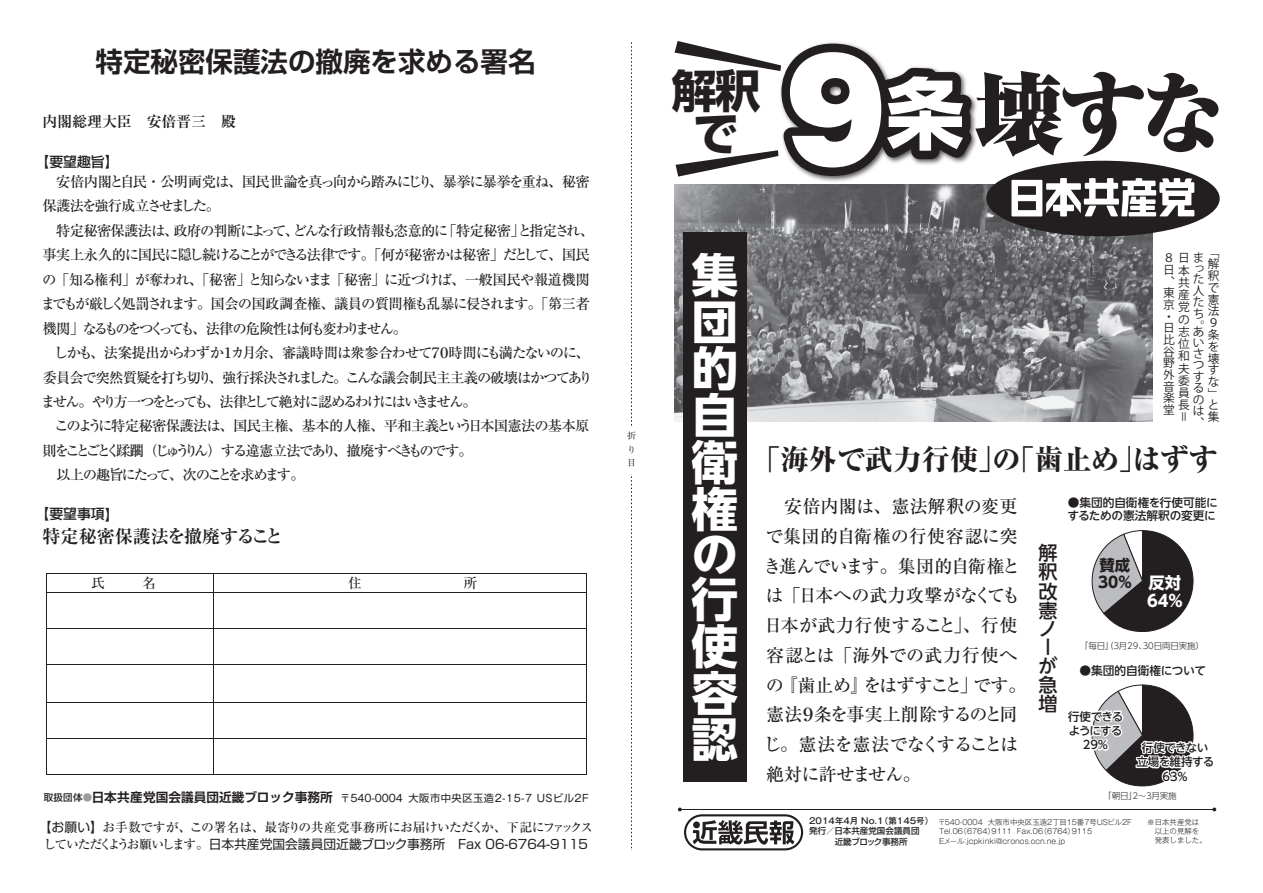
<style>
.page{position:relative;width:1263px;height:893px;background:#fff}
.page>*{position:absolute;margin:0;border:0;box-sizing:border-box;transform-origin:0 0}
.t1{font:900 87.6px "Ryumin Pr 5";color:#231f20}
.t2{font:700 46.8px/46.5px "UD Shin Go NT Pro";color:#fff;text-align:justify}
.t3{font:700 45.3px/43.7px "Shin Go Pr 5";color:#231f20;text-align:center}
.t4{font:800 28.65px "Ryumin Pr 5";color:#231f20}
.t5{font:700 27.45px "Shin Go Pr 5 De";color:#231f20}
.t6{font:500 19.2px/18.8px "UD Shin Go NT Pro";color:#231f20}
.t7{font:500 18px/29.7px "Ryumin Pr 5";letter-spacing:-.025em;color:#231f20}
.t8{font:700 18px "Ryumin Pr 5";color:#231f20}
.t9{font:700 16.35px/18.3px "UD Shin Go NT Pro";color:#fff}
.t10{font:700 15.3px/17.2px "UD Shin Go NT Pro";color:#231f20}
.t11{font:700 14.85px "Ryumin Pr 5";color:#231f20}
.t12{font:500 14.4px/24.5px "Ryumin Pr 5";letter-spacing:-.095em;color:#231f20}
.t13{font:500 13.8px "Shin Go Pr 5";letter-spacing:-.005em;color:#231f20}
.t14{font:500 13.5px "Ryumin Pr 5";color:#231f20}
.t15{font:12.75px "Shin Go Pr 5";color:#231f20}
.t16{font:500 12.75px "Ryumin Pr 5";letter-spacing:-.03em;color:#231f20}
.t17{font:700 12.6px "Shin Go Pro De";color:#231f20}
.t18{font:11.7px/11.7px "Koz Go Pro";color:#231f20}
.t19{font:500 11.7px/13.2px "UD Shin Go NT Pro";letter-spacing:-.01em;color:#231f20}
.t20{font:500 11.55px/14.4px "UD Shin Go NT Pro";letter-spacing:-.055em;color:#231f20;text-align:center}
.t21{font:9px/13.5px "Ryumin Pr 5";color:#231f20}
.t22{font:300 8.55px "UD Shin Go NT Pro";letter-spacing:-.02em;color:#231f20}
.t23{font:500 8.55px/10.6px "Shin Go Pr 5";color:#231f20}
.t24{font:500 8.55px "Gothic MB101 Pr 5";color:#231f20}
.t25{font:300 7.5px/9.6px "Gothic MB101 Pr 5";color:#231f20}
.s1{font-family:"Gothic MB101 Pr 5";font-size:133.5px;color:#fff}
.s2{font-family:"UD Shin Go NT Pro";font-weight:700;font-size:77.4px;color:#fff}
.s3{font-family:"Shin Go Pro";font-weight:500;font-size:9.45px}
.s4{font-family:"Shin Go Pro";font-weight:500;font-size:9.45px;color:#9b9ca0}
.s5{font-family:"Shin Go Pro";font-weight:400;font-size:10.2px}
.s6{font-family:"Gothic MB101 Pr 5";font-weight:400;font-size:10.2px}
.s7{font-family:"Shin Go Pr 5";font-weight:400}
.s8{font-family:"Ryumin Pr 5";font-weight:500}
</style>
<div class="page">
<img style="left:674px;top:185px;width:478px;height:237px">
<div style="left:683px;top:233px;width:64px;height:549px;background:#231f20"></div>
<svg style="left:693px;top:820px;width:101px;height:25px"></svg>
<div style="left:684px;top:814px;width:119px;height:36px;border:2px solid #231f20;border-radius:17px"></div>
<hr style="left:680px;top:809px;width:534px;height:1px;background:#231f20">
<svg style="left:1212px;top:807px;width:4px;height:4px"></svg>
<svg style="left:678px;top:807px;width:4px;height:4px"></svg>
<svg style="left:631px;top:42px;width:1px;height:809px"></svg>
<div style="left:626px;top:426px;width:11px;height:48px;background:#fff"></div>
<div style="left:986px;top:161px;width:234px;height:75px;background:#231f20;border-radius:50%"></div>
<hr style="left:47px;top:574px;width:166px;height:1px;background:#231f20">
<hr style="left:214px;top:574px;width:372px;height:1px;background:#231f20">
<svg style="left:46px;top:574px;width:1px;height:19px"></svg>
<hr style="left:47px;top:592px;width:166px;height:1px;background:#231f20">
<svg style="left:213px;top:574px;width:1px;height:19px"></svg>
<hr style="left:214px;top:592px;width:372px;height:1px;background:#231f20">
<svg style="left:586px;top:574px;width:1px;height:19px"></svg>
<hr style="left:46px;top:593px;width:1px;height:35px;background:#231f20">
<hr style="left:213px;top:593px;width:1px;height:35px;background:#231f20">
<hr style="left:586px;top:593px;width:1px;height:35px;background:#231f20">
<hr style="left:47px;top:628px;width:166px;height:1px;background:#231f20">
<hr style="left:214px;top:628px;width:372px;height:1px;background:#231f20">
<hr style="left:46px;top:629px;width:1px;height:36px;background:#231f20">
<hr style="left:213px;top:629px;width:1px;height:36px;background:#231f20">
<hr style="left:586px;top:629px;width:1px;height:36px;background:#231f20">
<hr style="left:47px;top:665px;width:166px;height:1px;background:#231f20">
<hr style="left:214px;top:665px;width:372px;height:1px;background:#231f20">
<hr style="left:46px;top:665px;width:1px;height:37px;background:#231f20">
<hr style="left:213px;top:665px;width:1px;height:37px;background:#231f20">
<hr style="left:586px;top:665px;width:1px;height:37px;background:#231f20">
<hr style="left:47px;top:702px;width:166px;height:1px;background:#231f20">
<hr style="left:214px;top:702px;width:372px;height:1px;background:#231f20">
<hr style="left:46px;top:702px;width:1px;height:36px;background:#231f20">
<hr style="left:213px;top:702px;width:1px;height:36px;background:#231f20">
<hr style="left:586px;top:702px;width:1px;height:36px;background:#231f20">
<hr style="left:47px;top:738px;width:166px;height:1px;background:#231f20">
<hr style="left:214px;top:738px;width:372px;height:1px;background:#231f20">
<hr style="left:46px;top:739px;width:1px;height:35px;background:#231f20">
<hr style="left:47px;top:774px;width:166px;height:1px;background:#231f20">
<hr style="left:213px;top:739px;width:1px;height:35px;background:#231f20">
<hr style="left:214px;top:774px;width:372px;height:1px;background:#231f20">
<hr style="left:586px;top:739px;width:1px;height:35px;background:#231f20">
<img style="left:764px;top:184px;width:225px;height:34px">
<svg style="left:675px;top:41px;width:311px;height:144px"></svg>
<svg style="left:1091px;top:530px;width:103px;height:102px"></svg>
<svg style="left:1091px;top:684px;width:103px;height:103px"></svg>
<svg style="left:1011px;top:178px;width:183px;height:38px"></svg>
<h3 class="t5" style="left:96px;top:40px;width:441px">特定秘密保護法の撤廃を求める署名</h3>
<h1 class="t1" style="left:769px;top:44px;width:459px"><span class="s1">９</span><span class="s2">条</span>壊すな</h1>
<h3 class="t3" style="left:672px;top:66px;width:90px">解釈で</h3>
<p class="t11" style="left:43px;top:109px;width:195px">内閣総理大臣　安倍晋三　殿</p>
<p class="t13" style="left:36px;top:150px;width:84px">【要望趣旨】</p>
<p class="t12" style="left:41px;top:168px;width:555px">　安倍内閣と自民・公明両党は、国民世論を真っ向から踏みにじり、暴挙に暴挙を重ね、秘密保護法を強行成立させました。<br>　特定秘密保護法は、政府の判断によって、どんな行政情報も恣意的に「特定秘密」と指定され、事実上永久的に国民に隠し続けることができる法律です。「何が秘密かは秘密」だとして、国民の「知る権利」が奪われ、「秘密」と知らないまま「秘密」に近づけば、一般国民や報道機関までもが厳しく処罰されます。国会の国政調査権、議員の質問権も乱暴に侵されます。「第三者機関」なるものをつくっても、法律の危険性は何も変わりません。<br>　しかも、法案提出からわずか１カ月余、審議時間は衆参合わせて７０時間にも満たないのに、委員会で突然質疑を打ち切り、強行採決されました。こんな議会制民主主義の破壊はかつてありません。やり方一つをとっても、法律として絶対に認めるわけにはいきません。<br>　このように特定秘密保護法は、国民主権、基本的人権、平和主義という日本国憲法の基本原則をことごとく蹂躙（じゅうりん）する違憲立法であり、撤廃すべきものです。<br>　以上の趣旨にたって、次のことを求めます。</p>
<p class="t13" style="left:36px;top:503px;width:84px">【要望事項】</p>
<p class="t8" style="left:43px;top:522px;width:242px">特定秘密保護法を撤廃すること</p>
<p class="t14" style="left:91px;top:572px;width:15px">氏</p>
<p class="t14" style="left:143px;top:572px;width:15px">名</p>
<p class="t14" style="left:348px;top:572px;width:15px">住</p>
<p class="t14" style="left:464px;top:572px;width:15px">所</p>
<p class="t21" style="left:627px;top:429px;width:10px">折り目</p>
<p class="t17" style="left:44px;top:787px;width:546px"><span class="s3">取扱団体</span><span class="s4">●</span>日本共産党国会議員団近畿ブロック事務所 <span class="s5">〒</span><span class="s6">540-0004</span> <span class="s5">大阪市中央区玉造</span><span class="s6">2-15-7 US</span><span class="s5">ビル</span><span class="s6">2</span><span class="s5">F</span></p>
<p class="t16" style="left:39px;top:817px;width:556px"><span class="s7">【お願い】</span>お手数ですが、この署名は、最寄りの共産党事務所にお届けいただくか、下記にファックス</p>
<p class="t15" style="left:43px;top:834px;width:548px"><span class="s8">していただくようお願いします。</span>日本共産党国会議員団近畿ブロック事務所　Fax ０６-６７６４-９１１５</p>
<h2 class="t2" style="left:691px;top:251px;width:48px">集団的自衛権の行使容認</h2>
<p class="t18" style="left:1178px;top:246px;width:27px;line-height:24.5px">日ま共</p>
<p class="t18" style="left:1178px;top:289px;width:27px;line-height:12.1px">産<br>党<br>の<br>志あ位い和<br>夫<br>委<br>員<br>長<br>＝</p>
<p class="t18" style="left:1163px;top:253px;width:28px">８<br>日本、<br>東<br>京<br>・<br>日<br>比<br>谷<br>野<br>外<br>音<br>楽<br>堂</p>
<p class="t18" style="left:1208px;top:247px;width:13px">「解釈で憲法<br>９条を壊すな」と集</p>
<p class="t18" style="left:1193px;top:264px;width:12px;line-height:10.1px">った</p>
<p class="t18" style="left:1193px;top:285px;width:13px;text-align:justify">人たち。</p>
<p class="t18" style="left:1193px;top:349px;width:13px;text-align:justify">さつするのは、</p>
<h3 class="t4" style="left:752px;top:436px;width:467px">「海外で武力行使」の「歯止め」はずす</h3>
<p class="t7" style="left:763px;top:490px;width:265px">　安倍内閣は、憲法解釈の変更で集団的自衛権の行使容認に突き進んでいます。集団的自衛権とは「日本への武力攻撃がなくても日本が武力行使すること」、行使容認とは「海外での武力行使への『歯止め』をはずすこと」です。憲法９条を事実上削除するのと同じ。憲法を憲法でなくすることは絶対に許せません。</p>
<h3 class="t6" style="left:1038px;top:543px;width:21px">解釈改憲ノーが急増</h3>
<p class="t19" style="left:1067px;top:496px;width:152px">●集団的自衛権を行使可能にするための憲法解釈の変更に</p>
<p class="t10" style="left:1098px;top:556px;width:36px">賛成<br>30％</p>
<p class="t9" style="left:1147px;top:573px;width:38px">反対<br>64％</p>
<p class="t22" style="left:1080px;top:638px;width:126px">「毎日」（３月29、30日両日実施）</p>
<p class="t19" style="left:1079px;top:664px;width:128px">●集団的自衛権について</p>
<p class="t20" style="left:1068px;top:709px;width:57px">行使できるようにする<br>29％</p>
<p class="t20" style="left:1136px;top:740px;width:79px">行使できない立場を維持する<br>63％</p>
<p class="t22" style="left:1103px;top:789px;width:75px">「朝日」２～３月実施</p>
<p class="t24" style="left:809px;top:813px;width:126px">2014年4月 No.1（第145号）</p>
<p class="t23" style="left:809px;top:825px;width:112px">発行／日本共産党国会議員団　　　近畿ブロック事務所</p>
<p class="t25" style="left:1147px;top:817px;width:61px;line-height:9px">※日本共産党は　以上の見解を　発表しました。</p>
<p class="t25" style="left:938px;top:816px;width:195px">〒540-0004 大阪市中央区玉造2丁目15番7号USビル2F<br>Tel.06（6764）9111 Fax.06（6764）9115<br>Eメール：jcpkinki@cronos.ocn.ne.jp</p>
</div>
